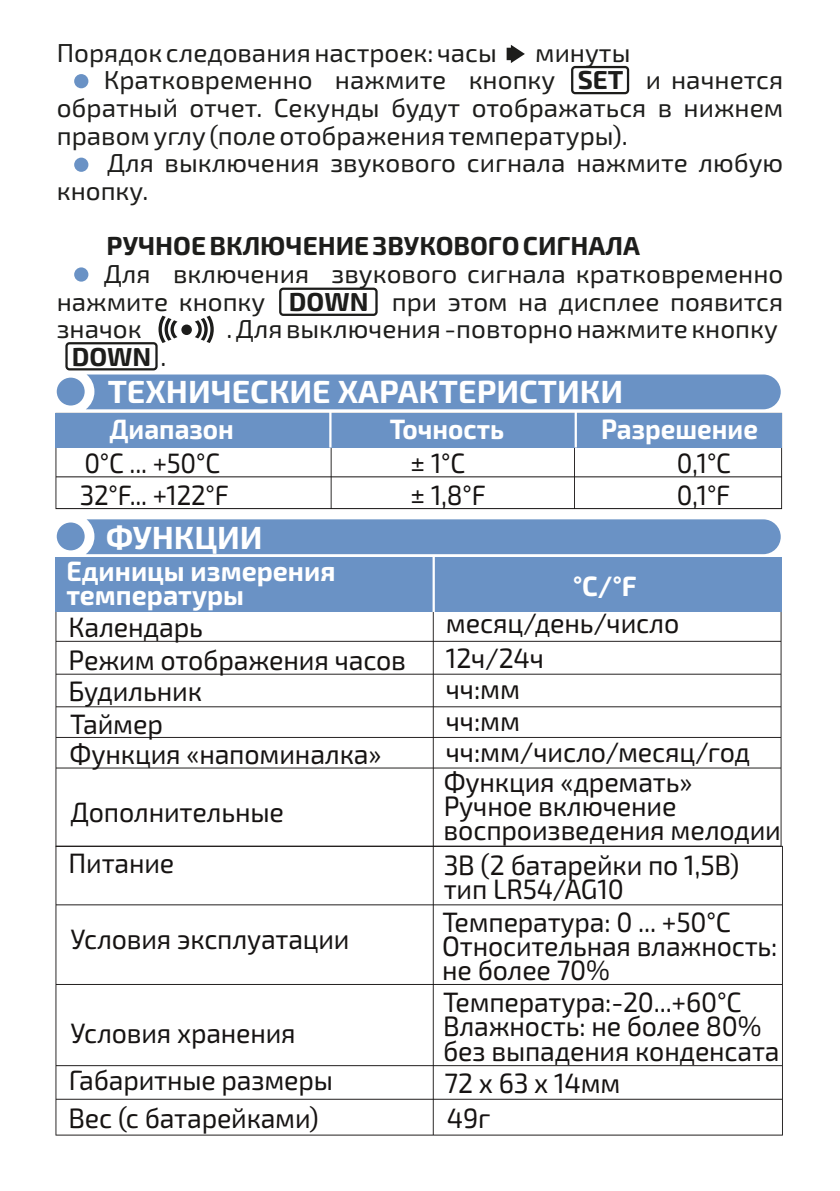
<style>
.page{position:relative;width:840px;height:1191px;background:#fff}
.page>*{position:absolute;margin:0;border:0;box-sizing:border-box;transform-origin:0 0}
.t1{font:700 32px "Exo 2.0";color:#fff}
.t2{font:28px/24px "Exo 2.0";letter-spacing:-.005em;color:#161312;scale:.95 1}
.t3{font:28px/23.6px "Exo 2.0";letter-spacing:-.005em;color:#161312;scale:.96 1}
.t4{font:28px "Exo 2.0";letter-spacing:-.005em;color:#161312;scale:.93 1}
.t5{font:700 28px/23.6px "Exo 2.0";color:#fff;scale:.96 1}
.t6{font:700 28px "Exo 2.0";color:#fff;scale:.93 1}
.t7{font:26px/27.6px "Exo 2.0";color:#1d1d1b;text-align:justify}
.t8{font:700 26px "Exo 2.0";color:#1d1d1b}
.s1{font-weight:700}
.s2{font-weight:400}
</style>
<div class="page">
<svg style="left:55px;top:448px;width:726px;height:61px"></svg>
<svg style="left:55px;top:612px;width:726px;height:234px"></svg>
<div style="left:55px;top:413px;width:726px;height:35px;background:#6a92c5"></div>
<hr style="left:329px;top:407px;width:2px;height:40px;background:#fff">
<hr style="left:574px;top:407px;width:2px;height:40px;background:#fff">
<div style="left:55px;top:557px;width:726px;height:55px;background:#6a92c5"></div>
<hr style="left:432px;top:555px;width:2px;height:57px;background:#fff">
<svg style="left:55px;top:846px;width:727px;height:289px"></svg>
<div style="left:57px;top:374px;width:723px;height:35px;background:#6a92c5"></div>
<div style="left:57px;top:519px;width:723px;height:35px;background:#6a92c5"></div>
<div style="left:570px;top:66px;width:58px;height:28px;border:2px solid #1d1d1b;border-radius:3px"></div>
<div style="left:279px;top:288px;width:98px;height:28px;border:2px solid #1d1d1b;border-radius:3px"></div>
<div style="left:65px;top:342px;width:92px;height:28px;border:2px solid #1d1d1b;border-radius:3px"></div>
<div style="left:74px;top:74px;width:14px;height:14px;background:#6a92c5;border-radius:50%"></div>
<div style="left:74px;top:158px;width:14px;height:14px;background:#6a92c5;border-radius:50%"></div>
<div style="left:74px;top:267px;width:14px;height:15px;background:#6a92c5;border-radius:50%"></div>
<svg style="left:158px;top:316px;width:19px;height:27px"></svg>
<div style="left:181px;top:324px;width:11px;height:11px;background:#1d1d1b;border:2px solid #1d1d1b;border-radius:50%"></div>
<svg style="left:195px;top:316px;width:19px;height:27px"></svg>
<svg style="left:506px;top:45px;width:18px;height:18px"></svg>
<p class="t7" style="left:57px;top:41px;width:441px">Порядок следования настроек: часы</p>
<p class="t7" style="left:535px;top:41px;width:97px">минуты</p>
<p class="t7" style="left:104px;top:69px;width:680px">Кратковременно нажмите кнопку <span class="s1">SET</span> и начнется</p>
<p class="t7" style="left:57px;top:97px;width:727px">обратный отчет. Секунды будут отображаться в нижнем</p>
<p class="t7" style="left:57px;top:124px;width:572px">правом углу (поле отображения температуры).</p>
<p class="t7" style="left:107px;top:152px;width:677px">Для выключения звукового сигнала нажмите любую</p>
<p class="t7" style="left:57px;top:180px;width:93px">кнопку.</p>
<p class="t8" style="left:107px;top:237px;width:534px">РУЧНОЕ ВКЛЮЧЕНИЕ ЗВУКОВОГО СИГНАЛА</p>
<p class="t7" style="left:57px;top:263px;width:727px;text-indent:47px">Для включения звукового сигнала кратковременно нажмите кнопку <span class="s1">DOWN</span> при этом на дисплее появится значок</p>
<p class="t7" style="left:226px;top:318px;width:553px">. Для выключения -повторно нажмите кнопку</p>
<p class="t8" style="left:72px;top:348px;width:96px">DOWN <span class="s2">.</span></p>
<p class="t1" style="left:108px;top:380px;width:516px">ТЕХНИЧЕСКИЕ ХАРАКТЕРИСТИКИ</p>
<p class="t6" style="left:109px;top:420px;width:135px">Диапазон</p>
<p class="t6" style="left:389px;top:420px;width:124px">Точность</p>
<p class="t6" style="left:600px;top:420px;width:170px">Разрешение</p>
<p class="t4" style="left:84px;top:453px;width:147px">0°C ... +50°C</p>
<p class="t4" style="left:410px;top:453px;width:61px">± 1°C</p>
<p class="t4" style="left:676px;top:453px;width:60px">0,1°C</p>
<p class="t4" style="left:80px;top:485px;width:161px">32°F... +122°F</p>
<p class="t4" style="left:410px;top:485px;width:83px">± 1,8°F</p>
<p class="t4" style="left:676px;top:485px;width:59px">0,1°F</p>
<p class="t1" style="left:106px;top:527px;width:158px">ФУНКЦИИ</p>
<p class="t5" style="left:66px;top:562px;width:282px">Единицы измерения температуры</p>
<p class="t5" style="left:572px;top:576px;width:68px">°C/°F</p>
<p class="t3" style="left:69px;top:618px;width:141px">Календарь</p>
<p class="t3" style="left:445px;top:614px;width:244px">месяц/день/число</p>
<p class="t3" style="left:69px;top:651px;width:353px">Режим отображения часов</p>
<p class="t3" style="left:445px;top:649px;width:103px">12ч/24ч</p>
<p class="t3" style="left:69px;top:682px;width:140px">Будильник</p>
<p class="t3" style="left:445px;top:679px;width:79px">чч:мм</p>
<p class="t3" style="left:70px;top:715px;width:98px">Таймер</p>
<p class="t3" style="left:445px;top:712px;width:79px">чч:мм</p>
<p class="t3" style="left:70px;top:745px;width:326px">Функция «напоминалка»</p>
<p class="t3" style="left:445px;top:743px;width:318px">чч:мм/число/месяц/год</p>
<p class="t3" style="left:70px;top:803px;width:224px">Дополнительные</p>
<p class="t3" style="left:443px;top:773px;width:353px">Функция «дремать»<br>Ручное включение воспроизведения мелодии</p>
<p class="t2" style="left:69px;top:854px;width:113px">Питание</p>
<p class="t2" style="left:70px;top:930px;width:295px">Условия эксплуатации</p>
<p class="t2" style="left:69px;top:1013px;width:279px;line-height:46.8px">Условия хранения<br>Габаритные размеры</p>
<p class="t2" style="left:69px;top:1109px;width:265px">Вес (с батарейками)</p>
<p class="t2" style="left:443px;top:855px;width:312px">3В (2 батарейки по 1,5В) тип LR54/AG10</p>
<p class="t2" style="left:442px;top:912px;width:354px">Температура: 0 ... +50°C<br>Относительная влажность: не более 70%</p>
<p class="t2" style="left:443px;top:993px;width:355px">Температура:-20...+60°C<br>Влажность: не более 80% без выпадения конденсата</p>
<p class="t2" style="left:444px;top:1067px;width:186px;line-height:36px">72 х 63 х 14мм<br>49г</p>
</div>
